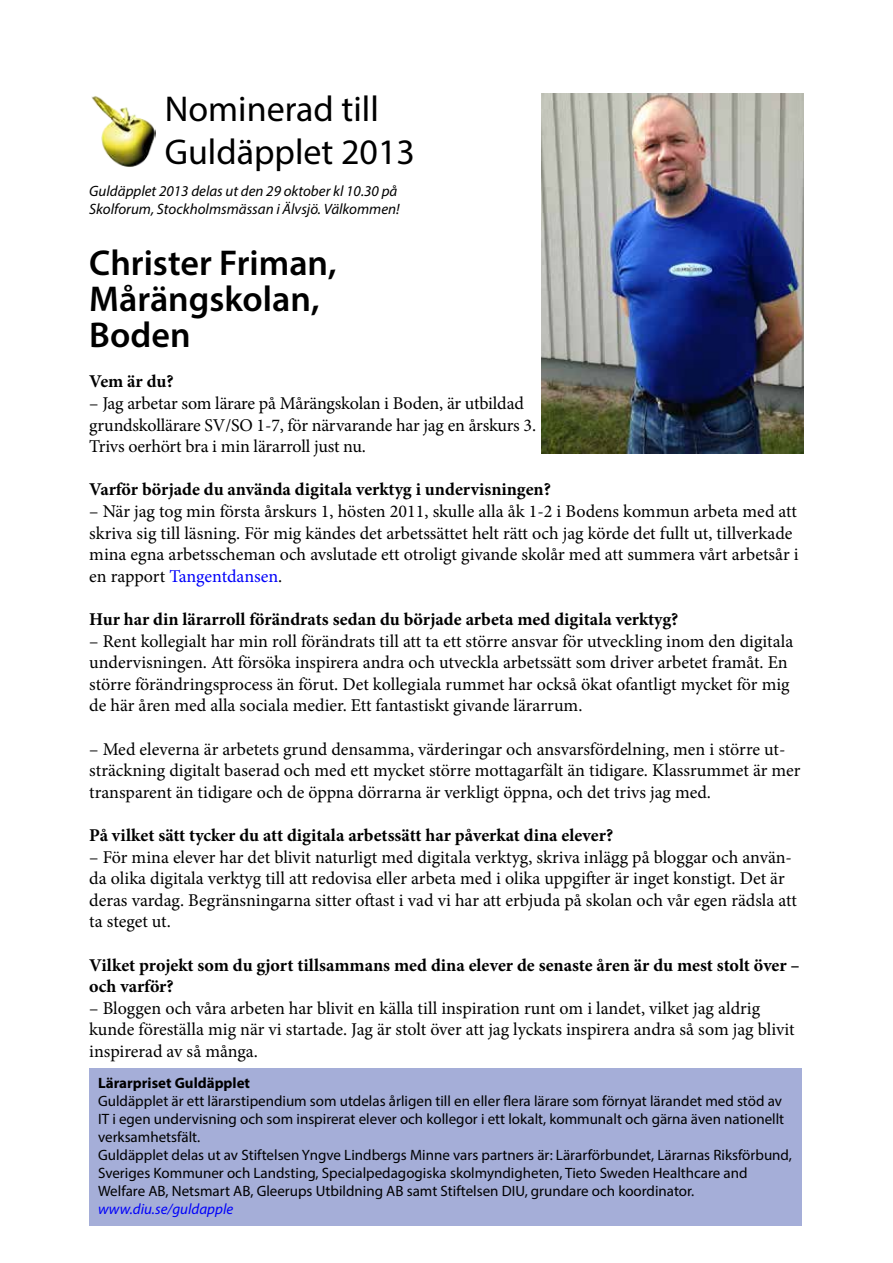
<style>
.page{position:relative;width:893px;height:1263px;background:#fff}
.page>*{position:absolute;margin:0;border:0;box-sizing:border-box;transform-origin:0 0}
.t1{font:600 36px/36px "Myriad Pro";color:#000}
.t2{font:36px/43.2px "Myriad Pro";color:#000}
.t3{font:18px/21.6px "Minion Pro";letter-spacing:-.005em;color:#000}
.t4{font:700 18px/21.6px "Minion Pro";color:#000}
.t5{font:15px/18px "Myriad Pro";color:#000}
.t6{font:italic 15px/18px "Myriad Pro";color:#000}
.t7{font:700 15px "Myriad Pro";color:#000}
.t8{font:italic 15px "Myriad Pro";color:#0000fa}
.s1{color:#0000fa}
</style>
<div class="page">
<img style="left:91px;top:96px;width:64px;height:71px">
<div style="left:89px;top:1068px;width:713px;height:158px;background:#a5aed8"></div>
<img style="left:541px;top:94px;width:263px;height:359px">
<h1 class="t2" style="left:165px;top:86px;width:252px">Nominerad till<br>Guldäpplet 2013</h1>
<p class="t6" style="left:89px;top:182px;width:312px">Guldäpplet 2013 delas ut den 29 oktober kl 10.30 på<br>Skolforum, Stockholmsmässan i Älvsjö. Välkommen!</p>
<h1 class="t1" style="left:89px;top:244px;width:249px">Christer Friman,<br>Mårängskolan,<br>Boden</h1>
<p class="t4" style="left:89px;top:370px;width:86px">Vem är du?</p>
<p class="t3" style="left:89px;top:392px;width:448px">– Jag arbetar som lärare på Mårängskolan i Boden, är utbildad grundskollärare SV/SO 1-7, för närvarande har jag en årskurs 3.<br>Trivs oerhört bra i min lärarroll just nu.</p>
<p class="t4" style="left:89px;top:478px;width:463px">Varför började du använda digitala verktyg i undervisningen?</p>
<p class="t3" style="left:89px;top:500px;width:711px">– När jag tog min första årskurs 1, hösten 2011, skulle alla åk 1-2 i Bodens kommun arbeta med att skriva sig till läsning. För mig kändes det arbetssättet helt rätt och jag körde det fullt ut, tillverkade mina egna arbetsscheman och avslutade ett otroligt givande skolår med att summera vårt arbetsår i en rapport <span class="s1">Tangentdansen</span>.</p>
<p class="t4" style="left:89px;top:608px;width:591px">Hur har din lärarroll förändrats sedan du började arbeta med digitala verktyg?</p>
<p class="t3" style="left:89px;top:630px;width:705px">– Rent kollegialt har min roll förändrats till att ta ett större ansvar för utveckling inom den digitala undervisningen. Att försöka inspirera andra och utveckla arbetssätt som driver arbetet framåt. En större förändringsprocess än förut. Det kollegiala rummet har också ökat ofantligt mycket för mig de här åren med alla sociala medier. Ett fantastiskt givande lärarrum.</p>
<p class="t3" style="left:89px;top:738px;width:713px">– Med eleverna är arbetets grund densamma, värderingar och ansvarsfördelning, men i större ut&shy;sträckning digitalt baserad och med ett mycket större mottagarfält än tidigare. Klassrummet är mer transparent än tidigare och de öppna dörrarna är verkligt öppna, och det trivs jag med.</p>
<p class="t4" style="left:89px;top:824px;width:525px">På vilket sätt tycker du att digitala arbetssätt har påverkat dina elever?</p>
<p class="t3" style="left:89px;top:846px;width:709px">– För mina elever har det blivit naturligt med digitala verktyg, skriva inlägg på bloggar och använ&shy;da olika digitala verktyg till att redovisa eller arbeta med i olika uppgifter är inget konstigt. Det är deras vardag. Begränsningarna sitter oftast i vad vi har att erbjuda på skolan och vår egen rädsla att ta steget ut.</p>
<p class="t4" style="left:89px;top:954px;width:712px">Vilket projekt som du gjort tillsammans med dina elever de senaste åren är du mest stolt över – och varför?</p>
<p class="t3" style="left:89px;top:997px;width:707px">– Bloggen och våra arbeten har blivit en källa till inspiration runt om i landet, vilket jag aldrig kunde föreställa mig när vi startade. Jag är stolt över att jag lyckats inspirera andra så som jag blivit inspirerad av så många.</p>
<p class="t7" style="left:98px;top:1073px;width:154px">Lärarpriset Guldäpplet</p>
<p class="t5" style="left:98px;top:1092px;width:695px">Guldäpplet är ett lärarstipendium som utdelas årligen till en eller flera lärare som förnyat lärandet med stöd av IT i egen undervisning och som inspirerat elever och kollegor i ett lokalt, kommunalt och gärna även nationellt verksamhetsfält.<br>Guldäpplet delas ut av Stiftelsen Yngve Lindbergs Minne vars partners är: Lärarförbundet, Lärarnas Riksförbund, Sveriges Kommuner och Landsting, Specialpedagogiska skolmyndigheten, Tieto Sweden Healthcare and Welfare AB, Netsmart AB, Gleerups Utbildning AB samt Stiftelsen DIU, grundare och koordinator.</p>
<p class="t8" style="left:98px;top:1200px;width:137px">www.diu.se/guldapple</p>
</div>
